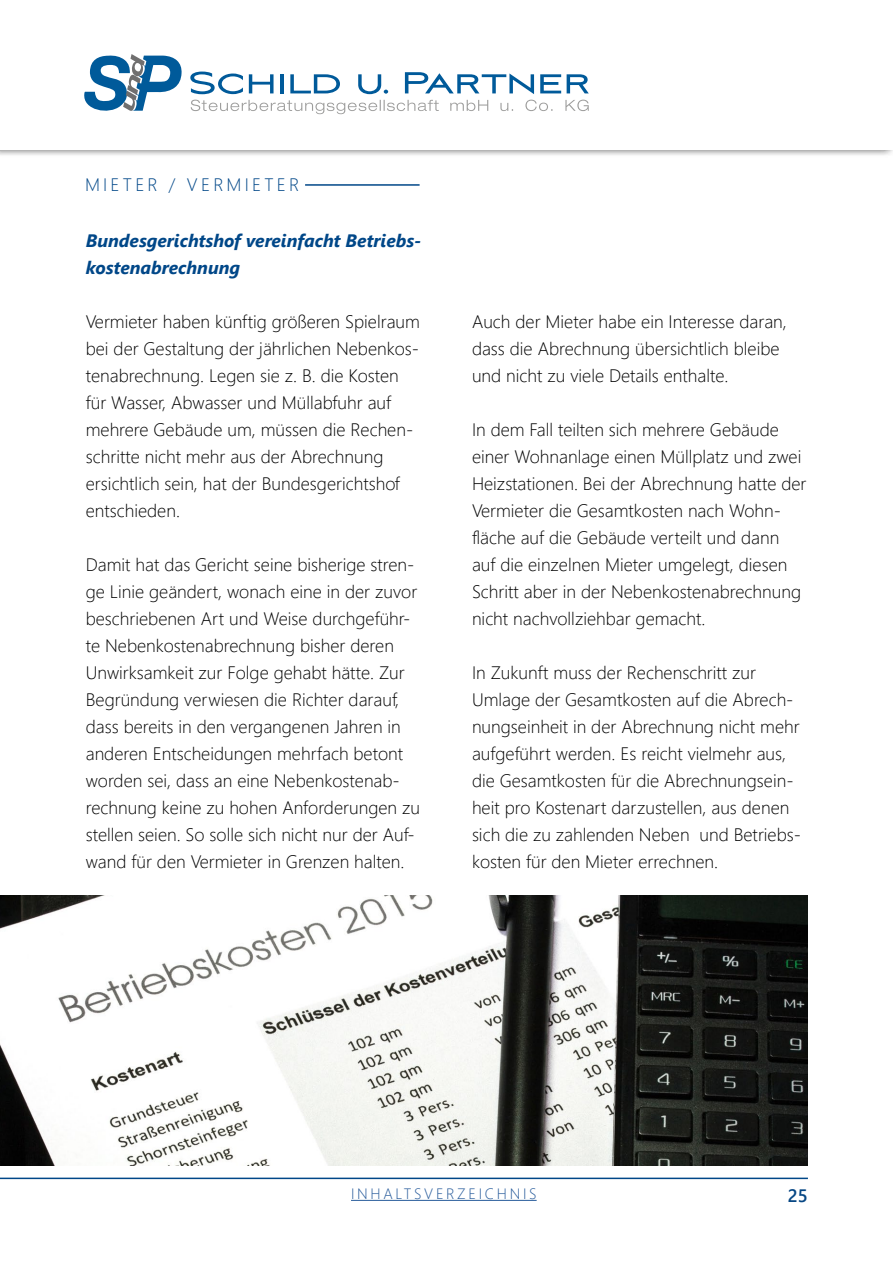
<style>
.page{position:relative;width:893px;height:1263px;background:#fff}
.page>*{position:absolute;margin:0;border:0;box-sizing:border-box;transform-origin:0 0}
.t1{font:300 18px/27px "Segoe UI";color:#000}
.Eintrag_Inhaltsverze{font:italic 700 18px/27px "Segoe UI";color:#004788}
.t2{font:300 18px "Segoe UI";letter-spacing:.18em;color:#004788}
.t3{font:600 18px "Segoe UI";color:#074784}
.t4{font:300 15px "Segoe UI";letter-spacing:.18em;color:#275b9b}
</style>
<div class="page">
<div style="left:0;top:0;width:893px;height:158px;background:#000;opacity:.75"></div>
<div style="left:0;top:0;width:893px;height:149px;background:#fff"></div>
<svg style="left:84px;top:54px;width:98px;height:57px"></svg>
<svg style="left:190px;top:72px;width:53px;height:22px"></svg>
<svg style="left:249px;top:74px;width:25px;height:19px"></svg>
<hr style="left:280px;top:74px;width:4px;height:19px;background:#005a9a">
<svg style="left:290px;top:74px;width:50px;height:19px"></svg>
<svg style="left:358px;top:74px;width:30px;height:20px"></svg>
<svg style="left:405px;top:72px;width:129px;height:22px"></svg>
<svg style="left:540px;top:74px;width:21px;height:19px"></svg>
<svg style="left:567px;top:74px;width:22px;height:19px"></svg>
<svg style="left:191px;top:100px;width:398px;height:14px"></svg>
<hr style="left:0;top:1177px;width:808px;height:2px;background:#004788">
<hr style="left:351px;top:1200px;width:186px;height:1px;background:#275b9b">
<hr style="left:305px;top:184px;width:115px;height:2px;background:#004788">
<img style="left:0;top:895px;width:808px;height:270px">
<p class="t2" style="left:85px;top:170px;width:215px">MIETER / VERMIETER</p>
<p class="Eintrag_Inhaltsverze" style="left:86px;top:226px;width:337px">Bundesgerichtshof vereinfacht Betriebs&shy;kostenabrechnung</p>
<p class="t1" style="left:86px;top:307px;width:336px">Vermieter haben künftig größeren Spielraum bei der Gestaltung der jährlichen Nebenkos&shy;tenabrechnung. Legen sie z. B. die Kosten für Wasser, Abwasser und Müllabfuhr auf mehrere Gebäude um, müssen die Rechen&shy;schritte nicht mehr aus der Abrechnung ersichtlich sein, hat der Bundesgerichtshof entschieden.</p>
<p class="t1" style="left:86px;top:550px;width:336px">Damit hat das Gericht seine bisherige stren&shy;ge Linie geändert, wonach eine in der zuvor beschriebenen Art und Weise durchgeführ&shy;te Nebenkostenabrechnung bisher deren Unwirksamkeit zur Folge gehabt hätte. Zur Begründung verwiesen die Richter darauf, dass bereits in den vergangenen Jahren in anderen Entscheidungen mehrfach betont worden sei, dass an eine Nebenkostenab&shy;rechnung keine zu hohen Anforderungen zu stellen seien. So solle sich nicht nur der Auf&shy;wand für den Vermieter in Grenzen halten.</p>
<p class="t1" style="left:472px;top:307px;width:316px">Auch der Mieter habe ein Interesse daran, dass die Abrechnung übersichtlich bleibe und nicht zu viele Details enthalte.</p>
<p class="t1" style="left:472px;top:415px;width:336px">In dem Fall teilten sich mehrere Gebäude einer Wohnanlage einen Müllplatz und zwei Heizstationen. Bei der Abrechnung hatte der Vermieter die Gesamtkosten nach Wohn&shy;fläche auf die Gebäude verteilt und dann auf die einzelnen Mieter umgelegt, diesen Schritt aber in der Nebenkostenabrechnung nicht nachvollziehbar gemacht.</p>
<p class="t1" style="left:472px;top:658px;width:330px">In Zukunft muss der Rechenschritt zur Umlage der Gesamtkosten auf die Abrech&shy;nungseinheit in der Abrechnung nicht mehr aufgeführt werden. Es reicht vielmehr aus, die Gesamtkosten für die Abrechnungsein&shy;heit pro Kostenart darzustellen, aus denen sich die zu zahlenden Neben und Betriebs&shy;kosten für den Mieter errechnen.</p>
<p class="t4" style="left:351px;top:1182px;width:187px">INHALTSVERZEICHNIS</p>
<p class="t3" style="left:788px;top:1181px;width:21px">25</p>
</div>
